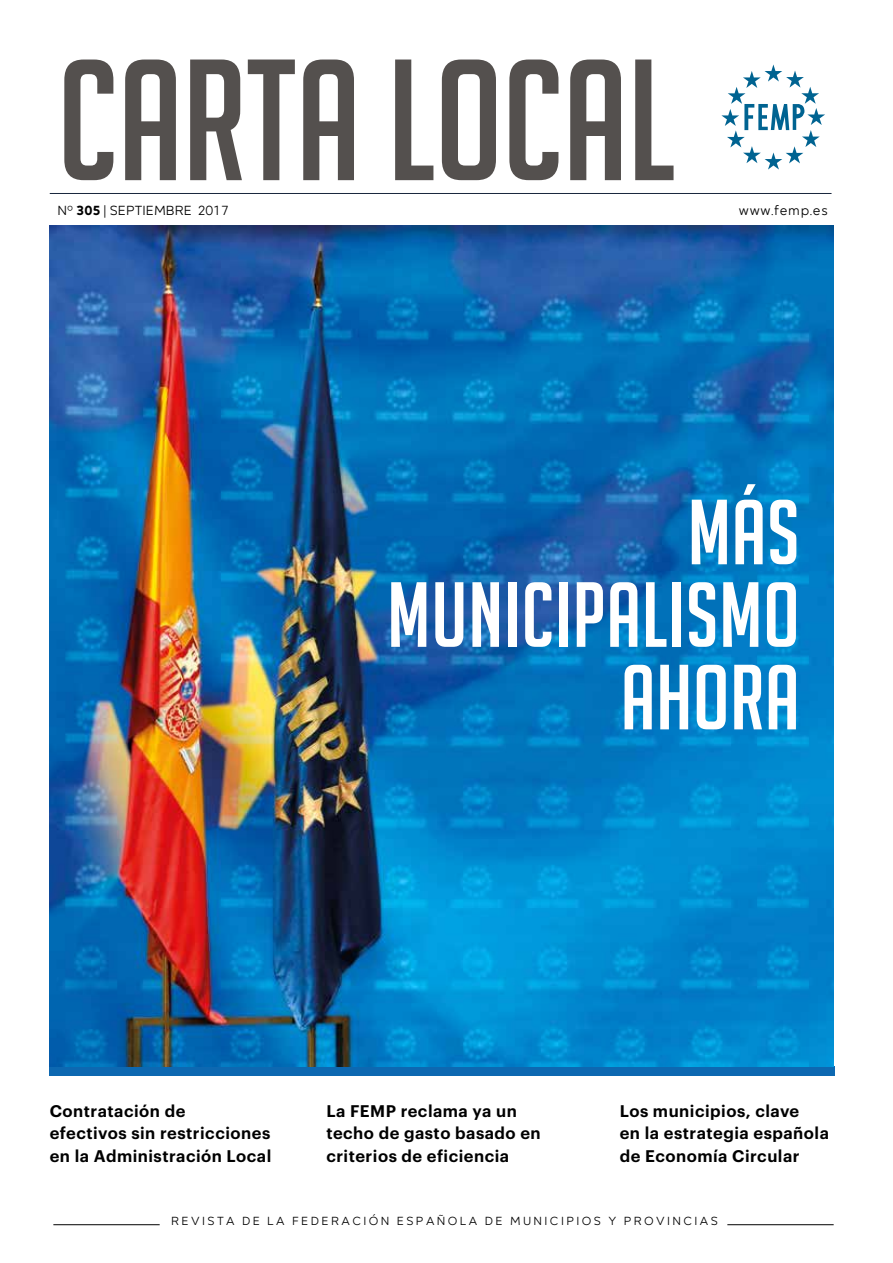
<style>
.page{position:relative;width:893px;height:1263px;background:#fff}
.page>*{position:absolute;margin:0;border:0;box-sizing:border-box;transform-origin:0 0}
.t1{font:168px "Big Noodle Titling";color:#54504e}
.t2{font:90px/82.5px "Big Noodle Titling";letter-spacing:.01em;color:#fff;text-align:right}
.t3{font:600 16.5px/22.5px "Graphik";letter-spacing:.03em;color:#000}
.t4{font:13.5px "Mirai";letter-spacing:.005em;color:#000}
.t5{font:13.5px "Mirai";letter-spacing:.05em;color:#000}
.t6{font:12px "Mirai";letter-spacing:.2em;color:#000}
.s1{font-weight:700}
</style>
<div class="page">
<hr style="left:50px;top:193px;width:781px;height:1px;background:#19273d">
<hr style="left:727px;top:1224px;width:107px;height:1px;background:#000">
<hr style="left:53px;top:1224px;width:107px;height:1px;background:#000">
<svg style="left:721px;top:64px;width:104px;height:106px"></svg>
<div style="left:50px;top:1066px;width:785px;height:10px;background:#0d68b1"></div>
<img style="left:50px;top:226px;width:784px;height:840px">
<h1 class="t1" style="left:58px;top:30px;width:619px">CARTA LOCAL</h1>
<p class="t4" style="left:58px;top:200px;width:173px">Nº <span class="s1">305</span> | SEPTIEMBRE 2017</p>
<p class="t5" style="left:739px;top:200px;width:90px">www.femp.es</p>
<h2 class="t2" style="left:387px;top:491px;width:414px">MÁS<br>MUNICIPALISMO<br>AHORA</h2>
<p class="t3" style="left:50px;top:1098px;width:223px">Contratación de<br>efectivos sin restricciones en la Administración Local</p>
<p class="t3" style="left:620px;top:1098px;width:211px">Los municipios, clave<br>en la estrategia española de Economía Circular</p>
<p class="t3" style="left:326px;top:1098px;width:216px">La FEMP reclama ya un techo de gasto basado en criterios de eficiencia</p>
<p class="t6" style="left:171px;top:1212px;width:548px">REVISTA DE LA FEDERACIÓN ESPAÑOLA DE MUNICIPIOS Y PROVINCIAS</p>
</div>
